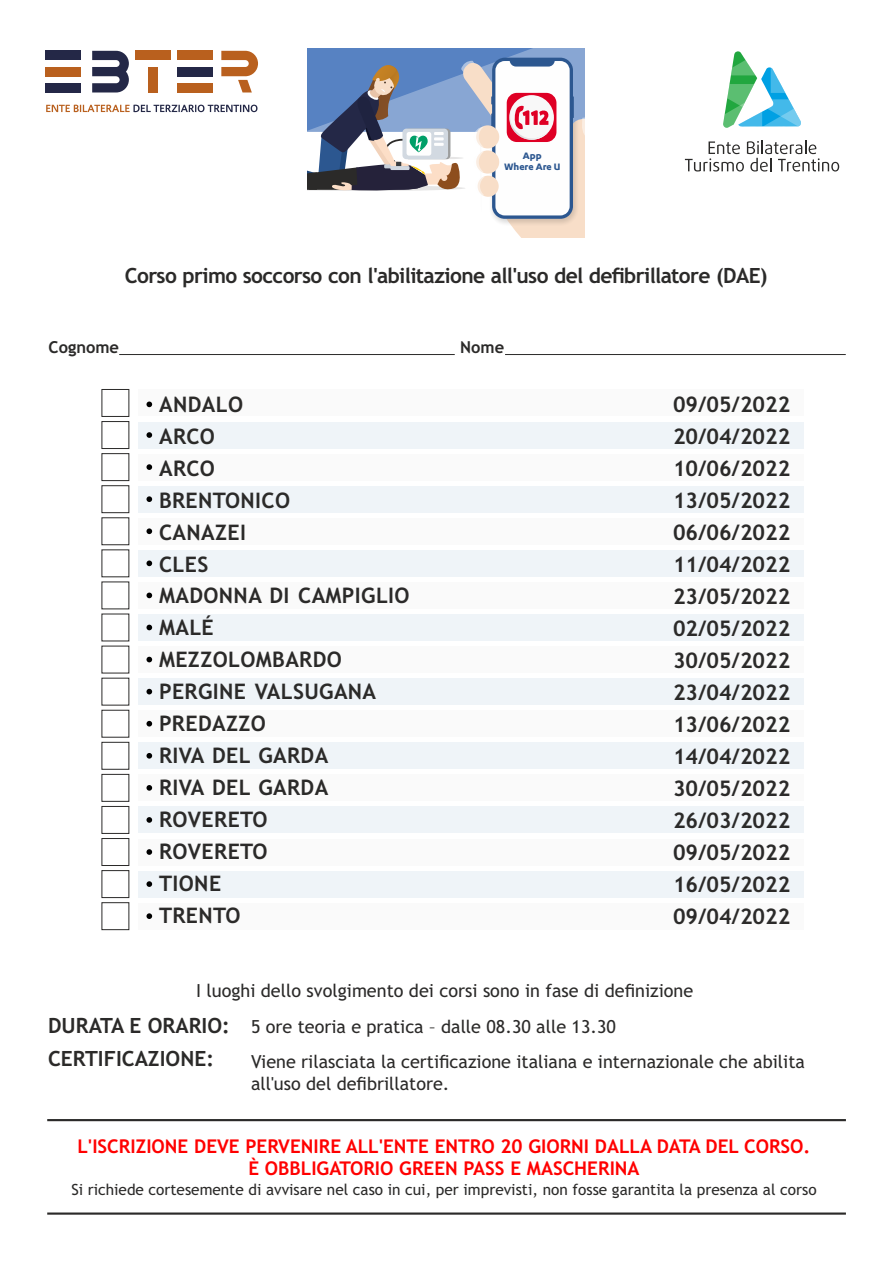
<style>
.page{position:relative;width:893px;height:1263px;background:#fff}
.page>*{position:absolute;margin:0;border:0;box-sizing:border-box;transform-origin:0 0}
.t1{font:700 21.45px/32px "Trebuchet MS";letter-spacing:.02em;color:#2b2a29}
.t2{font:700 21px "Trebuchet MS";letter-spacing:-.03em;color:#2b2a29}
.t3{font:700 21px/32.7px "Trebuchet MS";color:#2b2a29}
.t4{font:700 18.9px/22px "Trebuchet MS";color:#f00;text-align:center}
.t5{font:18px/34.8px "Trebuchet MS";color:#2b2a29}
.t6{font:700 16.5px "Trebuchet MS";color:#2b2a29}
.t7{font:15.45px "Trebuchet MS";color:#2b2a29}
.t8{font:700 10.8px/10.9px "Karbon App";color:#2c5790;text-align:center}
</style>
<div class="page">
<div style="left:45px;top:51px;width:36px;height:9px;background:#242847"></div>
<div style="left:45px;top:67px;width:36px;height:9px;background:#b9601e"></div>
<div style="left:45px;top:83px;width:36px;height:9px;background:#242847"></div>
<svg style="left:92px;top:51px;width:37px;height:41px"></svg>
<div style="left:135px;top:51px;width:36px;height:9px;background:#b9601e"></div>
<div style="left:148px;top:67px;width:9px;height:25px;background:#b9601e"></div>
<div style="left:178px;top:51px;width:35px;height:9px;background:#b9601e"></div>
<div style="left:178px;top:67px;width:35px;height:9px;background:#242847"></div>
<div style="left:178px;top:83px;width:35px;height:9px;background:#b9601e"></div>
<svg style="left:221px;top:51px;width:37px;height:41px"></svg>
<svg style="left:46px;top:105px;width:211px;height:7px"></svg>
<div style="left:138px;top:903px;width:666px;height:27px;background:#fafafa"></div>
<svg style="left:723px;top:51px;width:78px;height:77px"></svg>
<svg style="left:685px;top:140px;width:154px;height:32px"></svg>
<svg style="left:308px;top:48px;width:277px;height:190px"></svg>
<hr style="left:119px;top:354px;width:336px;height:1px;background:#2b2a29">
<hr style="left:505px;top:354px;width:341px;height:1px;background:#2b2a29">
<div style="left:102px;top:389px;width:27px;height:28px;border:1px solid #2b2a29"></div>
<div style="left:138px;top:870px;width:666px;height:27px;background:#eff4f8"></div>
<div style="left:102px;top:421px;width:27px;height:28px;border:1px solid #2b2a29"></div>
<div style="left:102px;top:453px;width:27px;height:28px;border:1px solid #2b2a29"></div>
<div style="left:102px;top:485px;width:27px;height:28px;border:1px solid #2b2a29"></div>
<div style="left:102px;top:517px;width:27px;height:28px;border:1px solid #2b2a29"></div>
<div style="left:102px;top:742px;width:27px;height:28px;border:1px solid #2b2a29"></div>
<div style="left:102px;top:774px;width:27px;height:28px;border:1px solid #2b2a29"></div>
<div style="left:102px;top:806px;width:27px;height:28px;border:1px solid #2b2a29"></div>
<hr style="left:47px;top:1119px;width:799px;height:2px;background:#2b2a29">
<hr style="left:47px;top:1212px;width:799px;height:3px;background:#2b2a29">
<div style="left:102px;top:838px;width:27px;height:28px;border:1px solid #2b2a29"></div>
<div style="left:102px;top:870px;width:27px;height:28px;border:1px solid #2b2a29"></div>
<div style="left:102px;top:902px;width:27px;height:28px;border:1px solid #2b2a29"></div>
<div style="left:138px;top:838px;width:666px;height:27px;background:#fafafa"></div>
<div style="left:138px;top:806px;width:666px;height:27px;background:#eff4f8"></div>
<div style="left:138px;top:774px;width:666px;height:27px;background:#fafafa"></div>
<div style="left:138px;top:742px;width:666px;height:27px;background:#eff4f8"></div>
<div style="left:138px;top:710px;width:666px;height:27px;background:#fafafa"></div>
<div style="left:138px;top:678px;width:666px;height:27px;background:#eff4f8"></div>
<div style="left:138px;top:646px;width:666px;height:27px;background:#fafafa"></div>
<div style="left:138px;top:614px;width:666px;height:27px;background:#eff4f8"></div>
<div style="left:138px;top:582px;width:666px;height:27px;background:#fafafa"></div>
<div style="left:138px;top:550px;width:666px;height:27px;background:#eff4f8"></div>
<div style="left:138px;top:518px;width:666px;height:27px;background:#fafafa"></div>
<div style="left:138px;top:486px;width:666px;height:27px;background:#eff4f8"></div>
<div style="left:138px;top:454px;width:666px;height:27px;background:#fafafa"></div>
<div style="left:138px;top:422px;width:666px;height:26px;background:#eff4f8"></div>
<div style="left:138px;top:389px;width:666px;height:27px;background:#fafafa"></div>
<svg style="left:146px;top:401px;width:6px;height:6px"></svg>
<svg style="left:146px;top:432px;width:6px;height:6px"></svg>
<svg style="left:146px;top:464px;width:6px;height:6px"></svg>
<svg style="left:146px;top:496px;width:6px;height:6px"></svg>
<svg style="left:146px;top:528px;width:6px;height:6px"></svg>
<svg style="left:146px;top:560px;width:6px;height:6px"></svg>
<svg style="left:146px;top:593px;width:6px;height:5px"></svg>
<svg style="left:146px;top:625px;width:6px;height:5px"></svg>
<svg style="left:146px;top:657px;width:6px;height:5px"></svg>
<svg style="left:146px;top:689px;width:6px;height:5px"></svg>
<svg style="left:146px;top:721px;width:6px;height:5px"></svg>
<svg style="left:146px;top:753px;width:6px;height:6px"></svg>
<svg style="left:146px;top:785px;width:6px;height:6px"></svg>
<svg style="left:146px;top:817px;width:6px;height:6px"></svg>
<svg style="left:146px;top:849px;width:6px;height:6px"></svg>
<svg style="left:146px;top:881px;width:6px;height:6px"></svg>
<svg style="left:146px;top:913px;width:6px;height:6px"></svg>
<p class="t8" style="left:504px;top:149px;width:58px">App<br>Where Are U</p>
<p class="t2" style="left:125px;top:268px;width:644px">Corso primo soccorso con l'abilitazione all'uso del defibrillatore (DAE)</p>
<p class="t6" style="left:49px;top:341px;width:72px">Cognome</p>
<p class="t6" style="left:460px;top:341px;width:46px">Nome</p>
<p class="t1" style="left:159px;top:390px;width:252px">ANDALO<br>ARCO<br>ARCO<br>BRENTONICO<br>CANAZEI<br>CLES<br>MADONNA DI CAMPIGLIO<br>MALÉ<br>MEZZOLOMBARDO<br>PERGINE VALSUGANA<br>PREDAZZO<br>RIVA DEL GARDA<br>RIVA DEL GARDA<br>ROVERETO<br>ROVERETO<br>TIONE<br>TRENTO</p>
<p class="t1" style="left:673px;top:390px;width:119px;text-align:justify">09/05/2022<br>20/04/2022<br>10/06/2022<br>13/05/2022<br>06/06/2022<br>11/04/2022<br>23/05/2022<br>02/05/2022<br>30/05/2022<br>23/04/2022<br>13/06/2022<br>14/04/2022<br>30/05/2022<br>26/03/2022<br>09/05/2022<br>16/05/2022<br>09/04/2022</p>
<p class="t5" style="left:196px;top:975px;width:499px">I luoghi dello svolgimento dei corsi sono in fase di definizione</p>
<p class="t3" style="left:48px;top:1011px;width:183px">DURATA E ORARIO:<br>CERTIFICAZIONE:</p>
<p class="t5" style="left:251px;top:1010px;width:555px">5 ore teoria e pratica – dalle 08.30 alle 13.30<br>Viene rilasciata la certificazione italiana e internazionale che abilita</p>
<p class="t5" style="left:251px;top:1067px;width:200px">all'uso del defibrillatore.</p>
<p class="t4" style="left:77px;top:1136px;width:735px">L'ISCRIZIONE DEVE PERVENIRE ALL'ENTE ENTRO 20 GIORNI DALLA DATA DEL CORSO.<br>È OBBLIGATORIO GREEN PASS E MASCHERINA</p>
<p class="t7" style="left:71px;top:1183px;width:747px">Si richiede cortesemente di avvisare nel caso in cui, per imprevisti, non fosse garantita la presenza al corso</p>
</div>
